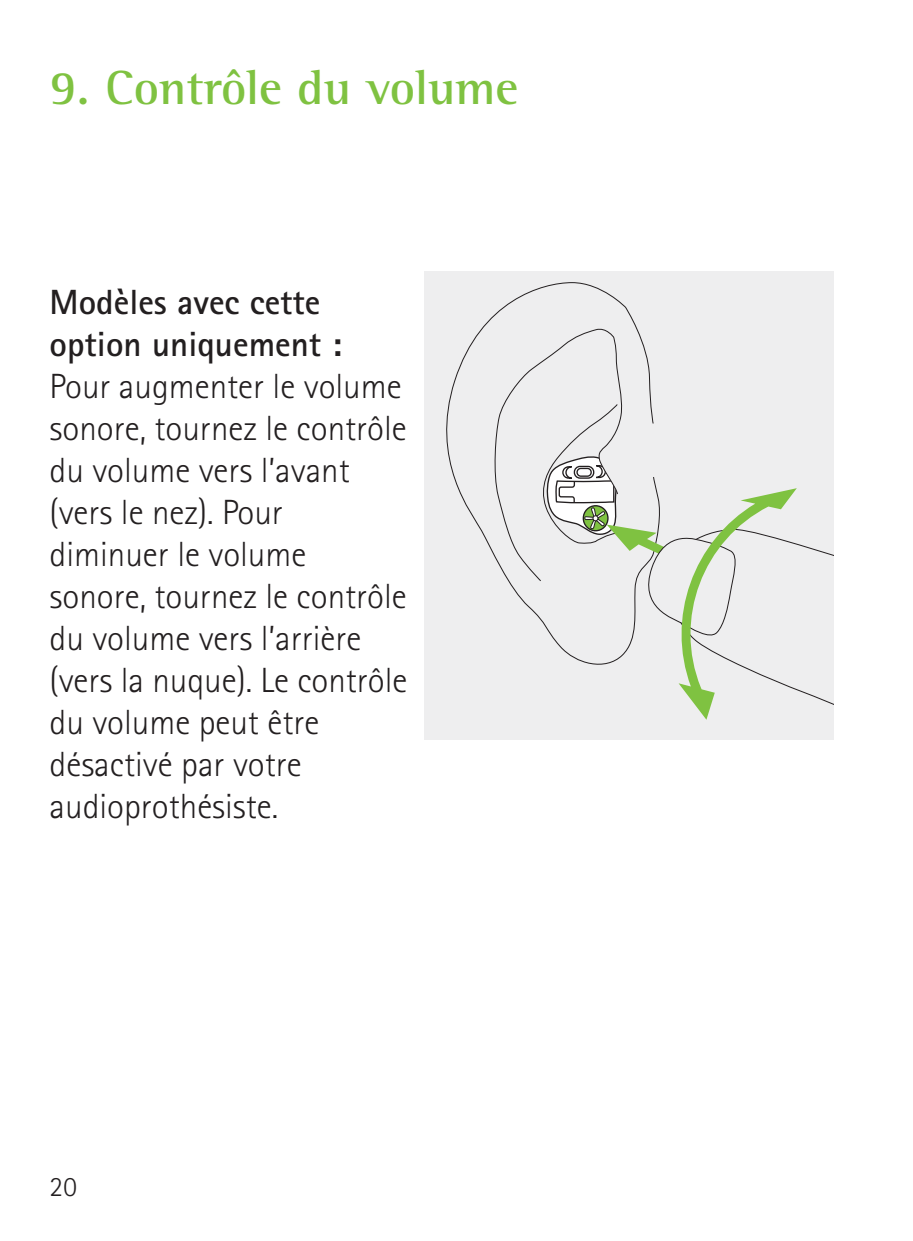
<style>
.page{position:relative;width:913px;height:1241px;background:#fff}
.page>*{position:absolute;margin:0;border:0;box-sizing:border-box;transform-origin:0 0}
.t1{font:700 49px "Rotis Semi Serif Pro";color:#7fc241}
.t2{font:300 35px/42px "Rotis Sans Serif Pro";color:#231f20}
.t3{font:700 35px/42px "Rotis Sans Serif Pro";color:#231f20}
.t4{font:300 28px "Rotis Sans Serif Pro";color:#231f20}
</style>
<div class="page">
<div style="left:424px;top:271px;width:409px;height:469px;background:#eeeeef"></div>
<svg style="left:446px;top:282px;width:190px;height:268px"></svg>
<svg style="left:491px;top:326px;width:342px;height:394px"></svg>
<h1 class="t1" style="left:50px;top:57px;width:470px">9. Contrôle du volume</h1>
<p class="t3" style="left:50px;top:280px;width:294px">Modèles avec cette option uniquement :</p>
<p class="t2" style="left:50px;top:365px;width:359px">Pour augmenter le volume sonore, tournez le contrôle du volume vers l’avant (vers le nez). Pour diminuer le volume sonore, tournez le contrôle du volume vers l’arrière (vers la nuque). Le contrôle du volume peut être désactivé par votre audioprothésiste.</p>
<p class="t4" style="left:50px;top:1170px;width:29px">20</p>
</div>
